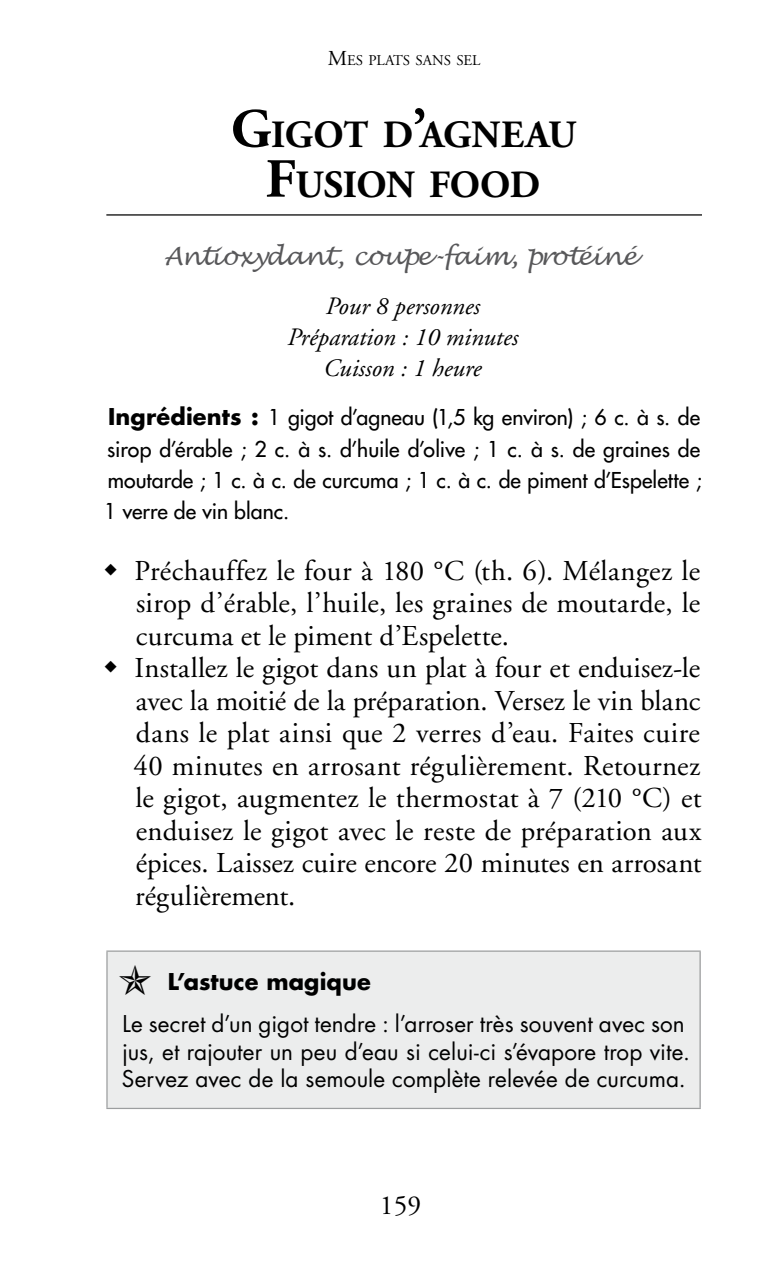
<style>
.page{position:relative;width:780px;height:1262px;background:#fff}
.page>*{position:absolute;margin:0;border:0;box-sizing:border-box;transform-origin:0 0}
.t1{font:700 38.5px/50px "Adobe Garamond";letter-spacing:-.01em;color:#000;text-align:center}
.t2{font:28.75px/32.5px "Adobe Garamond";letter-spacing:.005em;color:#000}
.t3{font:27.5px "Adobe Garamond";color:#000}
.t4{font:italic 25px/31.2px "Adobe Garamond";color:#000;text-align:center}
.t5{font:italic 25px "Lucida Handwriting";letter-spacing:-.02em;color:#58585a}
.t6{font:22.5px/27.5px "Futura";letter-spacing:.005em;color:#000}
.t7{font:700 22.5px "Futura";letter-spacing:.005em;color:#000}
.t8{font:500 21.25px/31.2px "Futura Std";letter-spacing:.005em;color:#000;text-align:justify}
.t9{font:14.75px "Adobe Garamond";color:#000}
.s1{font-size:21.25px}
.s2{font-size:55px}
.s3{font-family:"Futura";font-weight:700;font-size:22.5px}
</style>
<div class="page">
<hr style="left:106px;top:214px;width:596px;height:1px;background:#000">
<div style="left:107px;top:951px;width:593px;height:157px;background:#eceded"></div>
<hr style="left:106px;top:950px;width:594px;height:1px;background:#9c9e9f">
<hr style="left:106px;top:951px;width:2px;height:156px;background:#9c9e9f">
<hr style="left:699px;top:951px;width:1px;height:156px;background:#9c9e9f">
<hr style="left:106px;top:1107px;width:594px;height:2px;background:#9c9e9f">
<p class="t9" style="left:328px;top:53px;width:154px"><span class="s1">M</span>ES PLATS SANS SEL</p>
<h1 class="t1" style="left:231px;top:110px;width:347px"><span class="s2">G</span>IGOT D<span class="s2">’</span>AGNEAU<br><span class="s2">F</span>USION FOOD</h1>
<p class="t5" style="left:164px;top:241px;width:474px">Antioxydant, coupe-faim, protéiné</p>
<p class="t4" style="left:286px;top:291px;width:232px">Pour 8 personnes<br>Préparation : 10 minutes<br>Cuisson : 1 heure</p>
<p class="t8" style="left:104px;top:402px;width:599px"><span class="s3">Ingrédients :</span> 1 gigot d’agneau (1,5 kg environ) ; 6 c. à s. de sirop d’érable ; 2 c. à s. d’huile d’olive ; 1 c. à s. de graines de moutarde ; 1 c. à c. de curcuma ; 1 c. à c. de piment d’Espelette ; 1 verre de vin blanc.</p>
<p class="t2" style="left:133px;top:555px;width:569px">Préchauffez le four à 180 °C (th. 6). Mélangez le sirop d’érable, l’huile, les graines de moutarde, le curcuma et le piment d’Espelette.<br>Installez le gigot dans un plat à four et enduisez-le avec la moitié de la préparation. Versez le vin blanc dans le plat ainsi que 2 verres d’eau. Faites cuire 40 minutes en arrosant régulièrement. Retournez le gigot, augmentez le thermostat à 7 (210 °C) et enduisez le gigot avec le reste de préparation aux épices. Laissez cuire encore 20 minutes en arrosant régulièrement.</p>
<p class="t7" style="left:168px;top:967px;width:204px">L’astuce magique</p>
<p class="t6" style="left:122px;top:1010px;width:569px">Le secret d’un gigot tendre : l’arroser très souvent avec son jus, et rajouter un peu d’eau si celui-ci s’évapore trop vite.<br>Servez avec de la semoule complète relevée de curcuma.</p>
<p class="t3" style="left:380px;top:1190px;width:43px">159</p>
</div>
